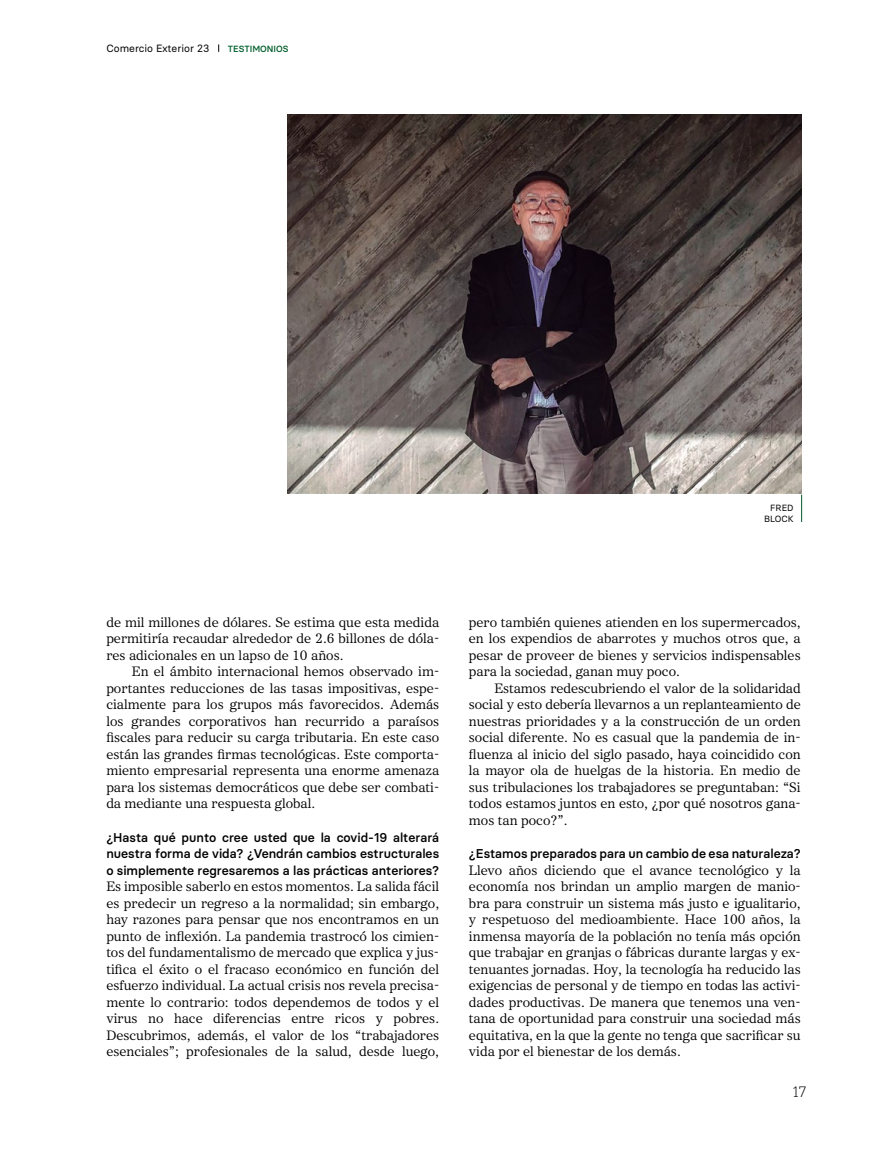
<style>
.page{position:relative;width:872px;height:1149px;background:#fff}
.page>*{position:absolute;margin:0;border:0;box-sizing:border-box;transform-origin:0 0}
.t1{font:300 15px "Knile";color:#000}
.t2{font:13.5px/16.5px "Core Serif N 35";color:#000;text-align:justify}
.t3{font:500 12.75px/16.5px "Basier Circle";color:#000;text-align:justify}
.t4{font:10.5px "Basier Circle";color:#000}
.t5{font:500 9px "Basier Circle";color:#005e2c}
.t6{font:9px/10.8px "Basier Circle";color:#000;text-align:right}
</style>
<div class="page">
<img style="left:288px;top:115px;width:513px;height:378px">
<svg style="left:801px;top:494px;width:1px;height:28px"></svg>
<p class="t4" style="left:106px;top:41px;width:105px">Comercio Exterior 23</p>
<p class="t5" style="left:228px;top:43px;width:62px">TESTIMONIOS</p>
<p class="t6" style="left:764px;top:502px;width:31px">FRED<br>BLOCK</p>
<p class="t2" style="left:106px;top:613px;width:334px">de mil millones de dólares. Se estima que esta medida permitiría recaudar alrededor de 2.6 billones de dóla&shy;res adicionales en un lapso de 10 años.</p>
<p class="t2" style="left:106px;top:663px;width:334px;text-indent:26px">En el ámbito internacional hemos observado im&shy;portantes reducciones de las tasas impositivas, espe&shy;cialmente para los grupos más favorecidos. Además los grandes corporativos han recurrido a paraísos fiscales para reducir su carga tributaria. En este caso están las grandes firmas tecnológicas. Este comporta&shy;miento empresarial representa una enorme amenaza para los sistemas democráticos que debe ser combati&shy;da mediante una respuesta global.</p>
<p class="t3" style="left:106px;top:828px;width:334px">¿Hasta qué punto cree usted que la covid-19 alterará nuestra forma de vida? ¿Vendrán cambios estructurales o simplemente regresaremos a las prácticas anteriores?</p>
<p class="t2" style="left:106px;top:877px;width:334px">Es imposible saberlo en estos momentos. La salida fácil es predecir un regreso a la normalidad; sin embargo, hay razones para pensar que nos encontramos en un punto de inflexión. La pandemia trastrocó los cimien&shy;tos del fundamentalismo de mercado que explica y jus&shy;tifica el éxito o el fracaso económico en función del esfuerzo individual. La actual crisis nos revela precisa&shy;mente lo contrario: todos dependemos de todos y el virus no hace diferencias entre ricos y pobres.<br>Descubrimos, además, el valor de los “trabajadores esenciales”; profesionales de la salud, desde luego,</p>
<p class="t2" style="left:469px;top:613px;width:333px">pero también quienes atienden en los supermercados, en los expendios de abarrotes y muchos otros que, a pesar de proveer de bienes y servicios indispensables para la sociedad, ganan muy poco.</p>
<p class="t2" style="left:469px;top:679px;width:333px;text-indent:26px">Estamos redescubriendo el valor de la solidaridad social y esto debería llevarnos a un replanteamiento de nuestras prioridades y a la construcción de un orden social diferente. No es casual que la pandemia de in&shy;fluenza al inicio del siglo pasado, haya coincidido con la mayor ola de huelgas de la historia. En medio de sus tribulaciones los trabajadores se preguntaban: “Si todos estamos juntos en esto, ¿por qué nosotros gana&shy;mos tan poco?”.</p>
<p class="t3" style="left:469px;top:844px;width:333px">¿Estamos preparados para un cambio de esa naturaleza?</p>
<p class="t2" style="left:469px;top:861px;width:333px">Llevo años diciendo que el avance tecnológico y la economía nos brindan un amplio margen de manio&shy;bra para construir un sistema más justo e igualitario, y respetuoso del medioambiente. Hace 100 años, la inmensa mayoría de la población no tenía más opción que trabajar en granjas o fábricas durante largas y ex&shy;tenuantes jornadas. Hoy, la tecnología ha reducido las exigencias de personal y de tiempo en todas las activi&shy;dades productivas. De manera que tenemos una ven&shy;tana de oportunidad para construir una sociedad más equitativa, en la que la gente no tenga que sacrificar su vida por el bienestar de los demás.</p>
<p class="t1" style="left:793px;top:1082px;width:14px">17</p>
</div>
